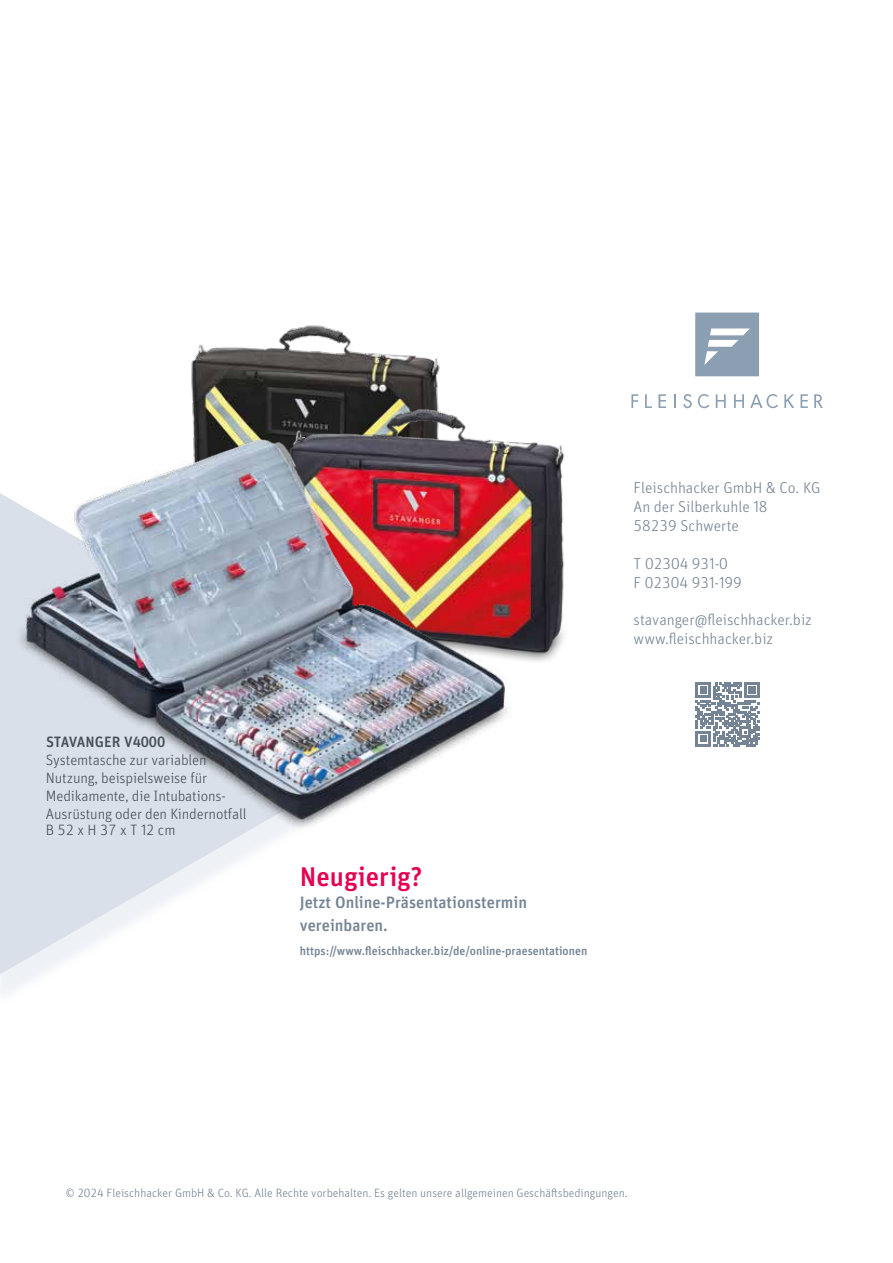
<style>
.page{position:relative;width:893px;height:1263px;background:#fff}
.page>*{position:absolute;margin:0;border:0;box-sizing:border-box;transform-origin:0 0}
.t1{font:500 27px "Unit Pro";color:#e50051}
.t2{font:500 16.5px/22.5px "Unit Pro";color:#758494}
.t3{font:300 15.75px/18.9px "Unit Pro";color:#758494}
.t4{font:300 15px/18px "Unit Pro";letter-spacing:-.01em;color:#465059}
.t5{font:500 15px "Unit Pro";letter-spacing:-.01em;color:#465059}
.t6{font:300 12px "Unit Pro";color:#758494}
.t7{font:500 12px "Unit Pro";color:#758494}
</style>
<div class="page">
<img style="left:191px;top:325px;width:247px;height:75px">
<img style="left:225px;top:363px;width:215px;height:37px">
<svg style="left:0;top:834px;width:283px;height:140px"></svg>
<svg style="left:683px;top:394px;width:9px;height:14px"></svg>
<svg style="left:698px;top:394px;width:11px;height:14px"></svg>
<svg style="left:645px;top:394px;width:7px;height:14px"></svg>
<svg style="left:631px;top:394px;width:7px;height:14px"></svg>
<svg style="left:800px;top:394px;width:8px;height:14px"></svg>
<svg style="left:658px;top:394px;width:8px;height:14px"></svg>
<svg style="left:674px;top:394px;width:2px;height:14px"></svg>
<svg style="left:734px;top:394px;width:10px;height:14px"></svg>
<svg style="left:716px;top:394px;width:10px;height:14px"></svg>
<svg style="left:784px;top:394px;width:10px;height:14px"></svg>
<svg style="left:750px;top:394px;width:28px;height:14px"></svg>
<svg style="left:814px;top:394px;width:9px;height:14px"></svg>
<svg style="left:695px;top:313px;width:64px;height:63px;background:#9aabbb"></svg>
<svg style="left:695px;top:682px;width:65px;height:64px"></svg>
<img style="left:0;top:400px;width:565px;height:434px">
<p class="t5" style="left:46px;top:731px;width:121px">STAVANGER V4000</p>
<p class="t4" style="left:46px;top:750px;width:202px">Systemtasche zur variablen<br>Nutzung, beispielsweise für<br>Medikamente, die Intubations-<br>Ausrüstung oder den Kindernotfall</p>
<p class="t4" style="left:46px;top:820px;width:131px">B 52 x H 37 x T 12 cm</p>
<p class="t3" style="left:634px;top:478px;width:188px">Fleischhacker GmbH &amp; Co. KG<br>An der Silberkuhle 18<br>58239 Schwerte</p>
<p class="t3" style="left:634px;top:553px;width:110px">T 02304 931-0<br>F 02304 931-199</p>
<p class="t3" style="left:634px;top:610px;width:180px">stavanger@fleischhacker.biz www.fleischhacker.biz</p>
<h1 class="t1" style="left:300px;top:857px;width:124px">Neugierig?</h1>
<p class="t2" style="left:300px;top:890px;width:229px">Jetzt Online-Präsentationstermin vereinbaren.</p>
<p class="t7" style="left:300px;top:942px;width:289px">https://www.fleischhacker.biz/de/online-praesentationen</p>
<p class="t6" style="left:66px;top:1185px;width:563px">© 2024 Fleischhacker GmbH &amp; Co. KG. Alle Rechte vorbehalten. Es gelten unsere allgemeinen Geschäftsbedingungen.</p>
</div>
